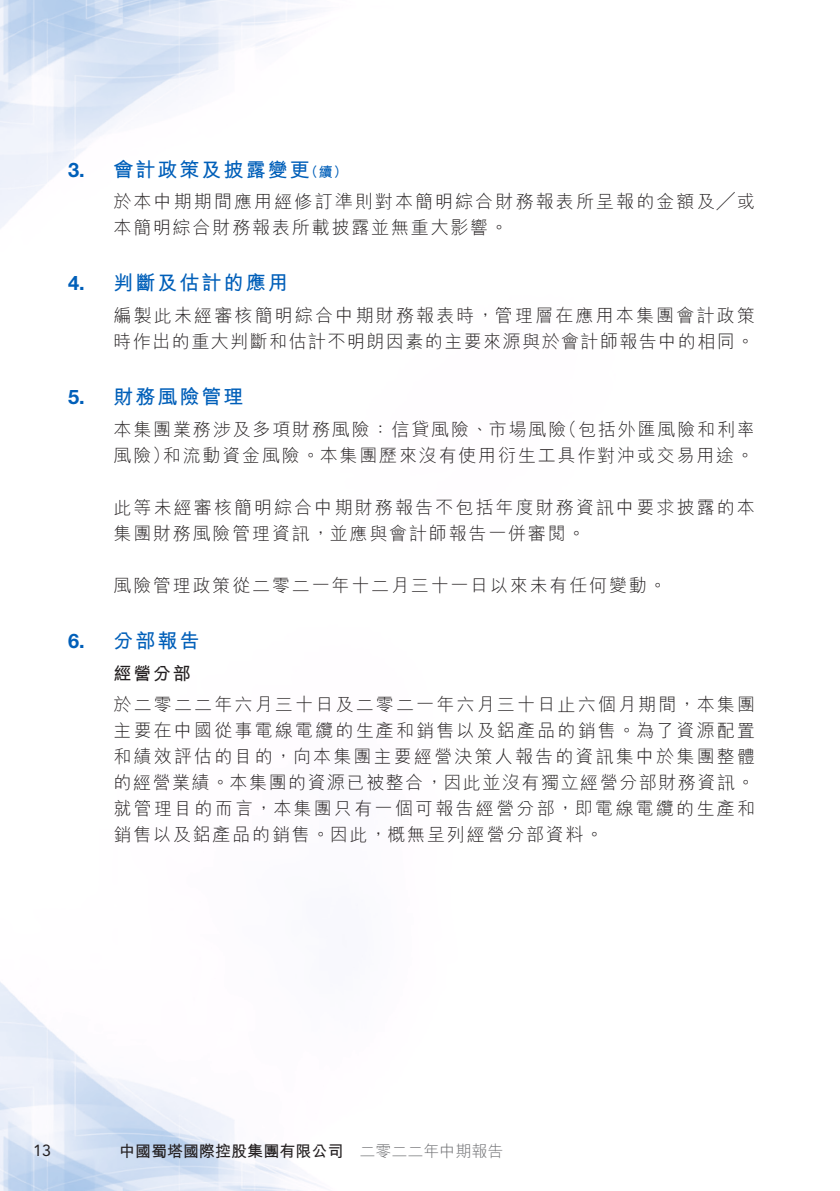
<style>
.page{position:relative;width:840px;height:1191px;background:#fff}
.page>*{position:absolute;margin:0;border:0;box-sizing:border-box;transform-origin:0 0}
._01_H1{font:700 20px "M Hei HK";letter-spacing:.1em;color:#005fb9}
._01_H1-2{font:700 20px "Helvetica Neue LT Std";color:#005fb9}
._00_txt{font:300 18px/26px "M Hei HK";letter-spacing:.1em;color:#231f20}
._00_txt-2{font:300 18px/26px "M Hei HK";letter-spacing:.08em;color:#231f20}
._02_H2{font:700 18px "M Hei HK";color:#231f20}
.t1{font:700 16px "M Hei HK";color:#231f20}
.t2{font:300 16px "M Hei HK";color:#6c6d70}
.t3{font:16px "Avenir LT Std";color:#231f20}
._01_H1-3{font:700 14px "M Hei HK";color:#005fb9}
</style>
<div class="page">
<img style="left:0;top:0;width:321px;height:1191px">
<p class="_01_H1-2" style="left:68px;top:157px;width:18px">3.</p>
<p class="_01_H1-2" style="left:68px;top:271px;width:18px">4.</p>
<p class="_01_H1-2" style="left:68px;top:384px;width:18px">5.</p>
<p class="_01_H1-2" style="left:68px;top:628px;width:18px">6.</p>
<p class="_01_H1" style="left:113px;top:155px;width:197px">會計政策及披露變更</p>
<p class="_01_H1-3" style="left:304px;top:162px;width:45px">（續(</p>
<p class="_00_txt" style="left:113px;top:188px;width:642px">於本中期期間應用經修訂準則對本簡明綜合財務報表所呈報的金額及╱或本簡明綜合財務報表所載披露並無重大影響。</p>
<p class="_01_H1" style="left:113px;top:268px;width:175px">判斷及估計的應用</p>
<p class="_00_txt-2" style="left:113px;top:302px;width:642px">編製此未經審核簡明綜合中期財務報表時，管理層在應用本集團會計政策時作出的重大判斷和估計不明朗因素的主要來源與於會計師報告中的相同。</p>
<p class="_01_H1" style="left:113px;top:382px;width:131px">財務風險管理</p>
<p class="_00_txt" style="left:163px;top:416px;width:592px;text-indent:-49px">本集團業務涉及多項財務風險：信貸風險、市場風險<br>和流動資金風險。本集團歷來沒有使用衍生工具作對沖或交易用途。</p>
<p class="_00_txt" style="left:559px;top:416px;width:197px">（包括外匯風險和利率</p>
<p class="_00_txt" style="left:113px;top:442px;width:58px">風險）</p>
<p class="_00_txt" style="left:113px;top:494px;width:642px">此等未經審核簡明綜合中期財務報告不包括年度財務資訊中要求披露的本集團財務風險管理資訊，並應與會計師報告一併審閱。</p>
<p class="_00_txt" style="left:113px;top:572px;width:554px">風險管理政策從二零二一年十二月三十一日以來未有任何變動。</p>
<p class="_01_H1" style="left:113px;top:626px;width:87px">分部報告</p>
<p class="_02_H2" style="left:113px;top:660px;width:79px">經營分部</p>
<p class="_00_txt" style="left:113px;top:691px;width:642px;text-align:justify">於二零二二年六月三十日及二零二一年六月三十日止六個月期間，本集團主要在中國從事電線電纜的生產和銷售以及鋁產品的銷售。為了資源配置和績效評估的目的，向本集團主要經營決策人報告的資訊集中於集團整體的經營業績。本集團的資源已被整合，因此並沒有獨立經營分部財務資訊。就管理目的而言，本集團只有一個可報告經營分部，即電線電纜的生產和銷售以及鋁產品的銷售。因此，概無呈列經營分部資料。</p>
<p class="t3" style="left:33px;top:1141px;width:19px">13</p>
<p class="t1" style="left:119px;top:1139px;width:225px">中國蜀塔國際控股集團有限公司</p>
<p class="t2" style="left:359px;top:1143px;width:145px">二零二二年中期報告</p>
</div>
